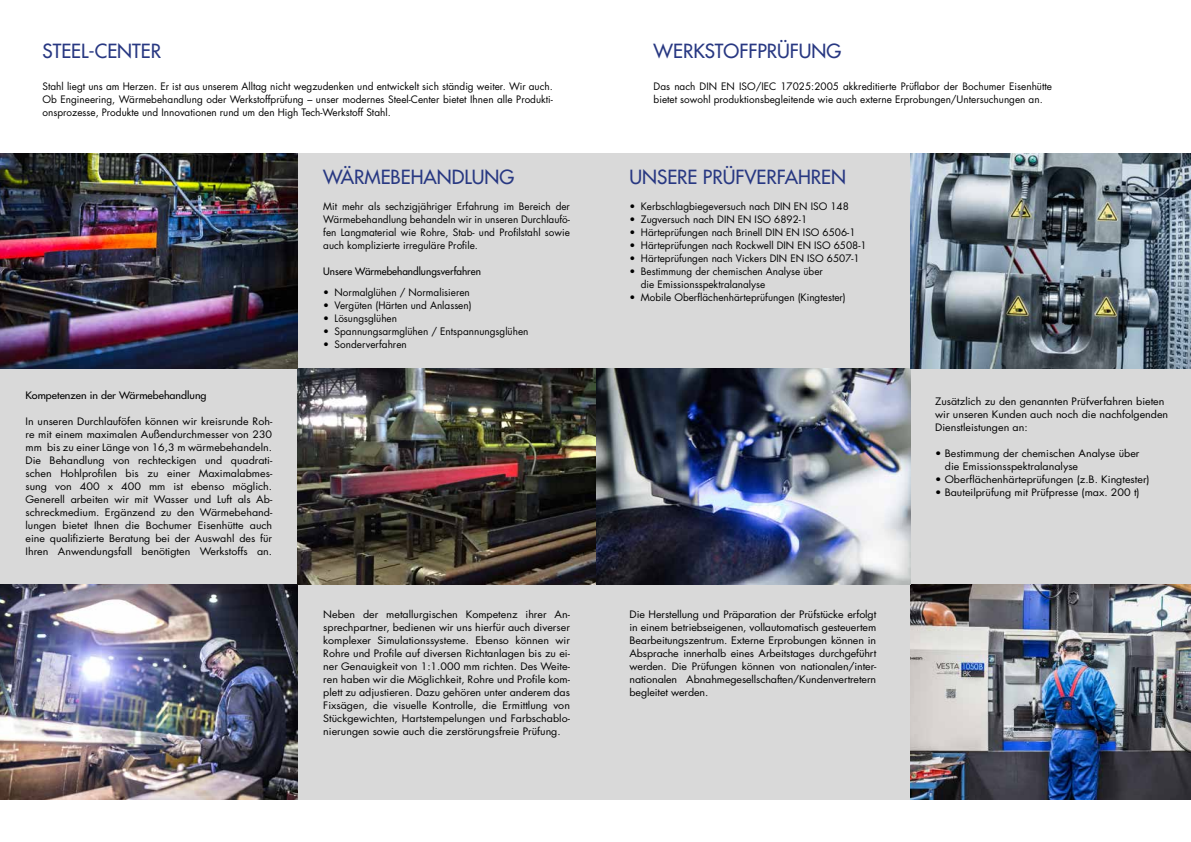
<style>
.page{position:relative;width:1191px;height:842px;background:#fff}
.page>*{position:absolute;margin:0;border:0;box-sizing:border-box;transform-origin:0 0}
.t1{font:500 19px "Futura Std";color:#283882}
.t2{font:10px/13px "Futura Std";color:#000;text-align:justify;scale:1.07 1}
.t3{font:10px/13px "Futura Std";color:#000;text-align:justify}
.t4{font:500 10px "Futura Std";color:#000;scale:1.07 1}
.t5{font:500 10px "Futura Std";color:#000}
</style>
<div class="page">
<div style="left:0;top:153px;width:595px;height:646px;background:#d9d9d9"></div>
<div style="left:595px;top:153px;width:596px;height:646px;background:#d9d9d9"></div>
<img style="left:0;top:584px;width:298px;height:215px">
<img style="left:910px;top:584px;width:281px;height:215px">
<img style="left:298px;top:369px;width:297px;height:215px">
<img style="left:597px;top:369px;width:313px;height:215px">
<img style="left:0;top:153px;width:298px;height:216px">
<img style="left:910px;top:153px;width:281px;height:216px">
<h1 class="t1" style="left:43px;top:39px;width:120px">STEEL-CENTER</h1>
<h1 class="t1" style="left:653px;top:39px;width:189px">WERKSTOFFPRÜFUNG</h1>
<p class="t3" style="left:43px;top:80px;width:512px">Stahl liegt uns am Herzen. Er ist aus unserem Alltag nicht wegzudenken und entwickelt sich ständig weiter. Wir auch.<br>Ob Engineering, Wärmebehandlung oder Werkstoffprüfung – unser modernes Steel-Center bietet Ihnen alle Produkti&shy;onsprozesse, Produkte und Innovationen rund um den High Tech-Werkstoff Stahl.</p>
<p class="t3" style="left:653px;top:80px;width:400px">Das nach DIN EN ISO/IEC 17025:2005 akkreditierte Prüflabor der Bochumer Eisenhütte bietet sowohl produktionsbegleitende wie auch externe Erprobungen/Untersuchungen an.</p>
<h1 class="t1" style="left:323px;top:165px;width:192px">WÄRMEBEHANDLUNG</h1>
<h1 class="t1" style="left:629px;top:165px;width:218px">UNSERE PRÜFVERFAHREN</h1>
<p class="t4" style="left:26px;top:389px;width:171px">Kompetenzen in der Wärmebehandlung</p>
<p class="t2" style="left:26px;top:414px;width:232px">In unseren Durchlauföfen können wir kreisrunde Roh&shy;re mit einem maximalen Außendurchmesser von 230 mm bis zu einer Länge von 16,3 m wärmebehandeln.<br>Die Behandlung von rechteckigen und quadrati&shy;schen Hohlprofilen bis zu einer Maximalabmes&shy;sung von 400 x 400 mm ist ebenso möglich.<br>Generell arbeiten wir mit Wasser und Luft als Ab&shy;schreckmedium. Ergänzend zu den Wärmebehand&shy;lungen bietet Ihnen die Bochumer Eisenhütte auch eine qualifizierte Beratung bei der Auswahl des für Ihren Anwendungsfall benötigten Werkstoffs an.</p>
<p class="t3" style="left:323px;top:200px;width:248px">Mit mehr als sechzigjähriger Erfahrung im Bereich der Wärmebehandlung behandeln wir in unseren Durchlaufö&shy;fen Langmaterial wie Rohre, Stab- und Profilstahl sowie auch komplizierte irreguläre Profile.</p>
<p class="t5" style="left:323px;top:265px;width:159px">Unsere Wärmebehandlungsverfahren</p>
<p class="t3" style="left:323px;top:286px;width:148px">• Normalglühen / Normalisieren</p>
<p class="t3" style="left:323px;top:299px;width:150px">• Vergüten (Härten und Anlassen)</p>
<p class="t3" style="left:323px;top:312px;width:75px">• Lösungsglühen</p>
<p class="t3" style="left:323px;top:325px;width:207px">• Spannungsarmglühen / Entspannungsglühen</p>
<p class="t3" style="left:323px;top:338px;width:85px">• Sonderverfahren</p>
<p class="t3" style="left:629px;top:200px;width:221px">• Kerbschlagbiegeversuch nach DIN EN ISO 148</p>
<p class="t3" style="left:629px;top:213px;width:179px">• Zugversuch nach DIN EN ISO 6892-1</p>
<p class="t3" style="left:629px;top:226px;width:227px">• Härteprüfungen nach Brinell DIN EN ISO 6506-1</p>
<p class="t3" style="left:629px;top:239px;width:239px">• Härteprüfungen nach Rockwell DIN EN ISO 6508-1</p>
<p class="t3" style="left:629px;top:252px;width:232px">• Härteprüfungen nach Vickers DIN EN ISO 6507-1</p>
<p class="t3" style="left:641px;top:265px;width:183px;text-indent:-11px">• Bestimmung der chemischen Analyse über die Emissionsspektralanalyse</p>
<p class="t3" style="left:629px;top:291px;width:218px">• Mobile Oberflächenhärteprüfungen (Kingtester)</p>
<p class="t2" style="left:323px;top:608px;width:232px">Neben der metallurgischen Kompetenz ihrer An&shy;sprechpartner, bedienen wir uns hierfür auch diverser komplexer Simulationssysteme. Ebenso können wir Rohre und Profile auf diversen Richtanlagen bis zu ei&shy;ner Genauigkeit von 1:1.000 mm richten. Des Weite&shy;ren haben wir die Möglichkeit, Rohre und Profile kom&shy;plett zu adjustieren. Dazu gehören unter anderem das Fixsägen, die visuelle Kontrolle, die Ermittlung von Stückgewichten, Hartstempelungen und Farbschablo&shy;nierungen sowie auch die zerstörungsfreie Prüfung.</p>
<p class="t2" style="left:629px;top:608px;width:232px">Die Herstellung und Präparation der Prüfstücke erfolgt in einem betriebseigenen, vollautomatisch gesteuertem Bearbeitungszentrum. Externe Erprobungen können in Absprache innerhalb eines Arbeitstages durchgeführt werden. Die Prüfungen können von nationalen/inter&shy;nationalen Abnahmegesellschaften/Kundenvertretern begleitet werden.</p>
<p class="t2" style="left:935px;top:395px;width:219px;text-align:left">Zusätzlich zu den genannten Prüfverfahren bieten wir unseren Kunden auch noch die nachfolgenden<br>Dienstleistungen an:</p>
<p class="t2" style="left:945px;top:447px;width:183px;text-indent:-10px">• Bestimmung der chemischen Analyse über die Emissionsspektralanalyse</p>
<p class="t2" style="left:935px;top:473px;width:202px">• Oberflächenhärteprüfungen (z.B. Kingtester)</p>
<p class="t2" style="left:935px;top:486px;width:193px">• Bauteilprüfung mit Prüfpresse (max. 200 t)</p>
</div>
